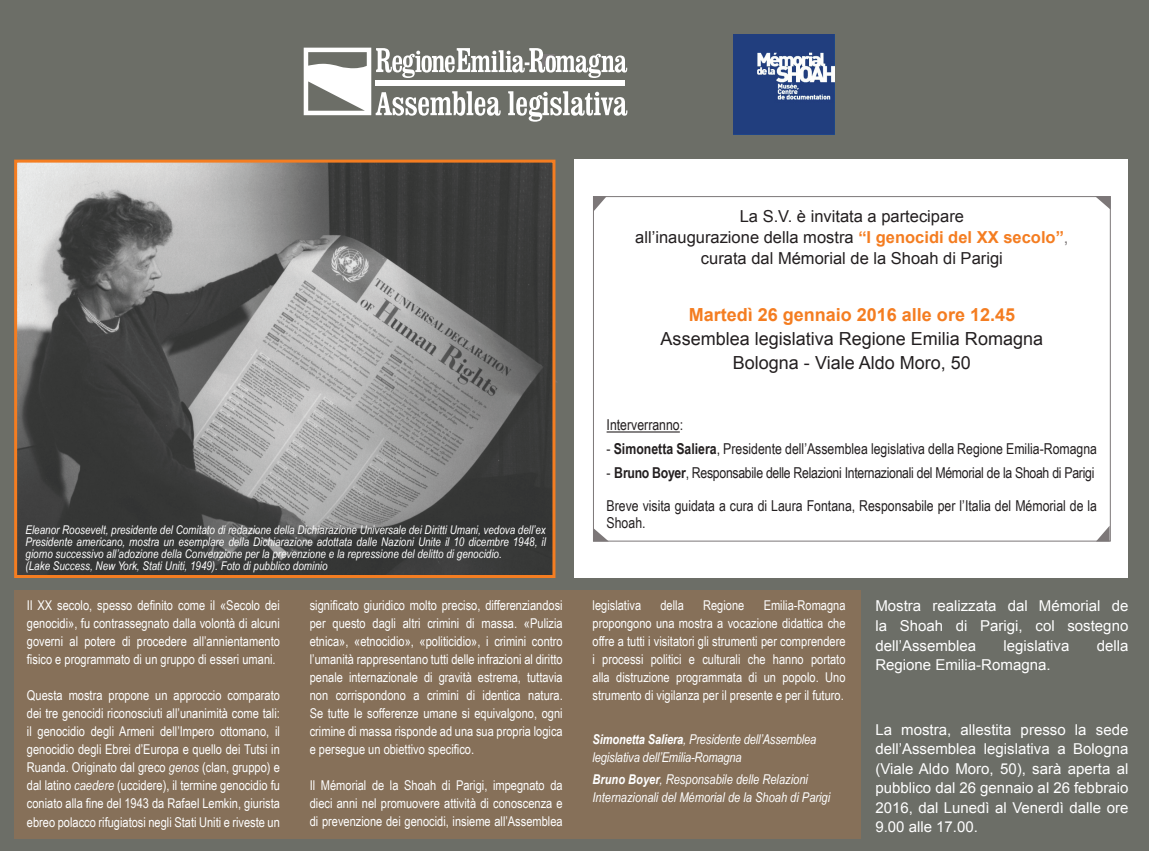
<style>
.page{position:relative;width:1149px;height:851px;background:#fff}
.page>*{position:absolute;margin:0;border:0;box-sizing:border-box;transform-origin:0 0}
.t1{font:18px/24px "Arial";color:#231f20;text-align:center}
.t2{font:700 18px "Arial";color:#f47d21}
.t3{font:16.5px/21px "Arial";color:#231f20;text-align:center}
.t4{font:15px/19.5px "Arial";color:#fff;text-align:justify}
.t5{font:15px/16.5px "Arial Narrow";color:#231f20}
.t6{font:15px "Arial Narrow";letter-spacing:-.02em;color:#231f20}
.t7{font:13.5px/18px "Arial Narrow";color:#fff;text-align:justify}
.t8{font:italic 13.5px/18px "Arial Narrow";color:#fff}
.t9{font:italic 12px/12px "Arial Narrow";color:#fff}
.s1{font-style:italic}
.s2{font-weight:700;color:#f47d21}
.s3{color:#7c7778}
.s4{font-weight:700}
</style>
<div class="page">
<div style="left:0;top:0;width:1148px;height:850px;background:#6c6e67"></div>
<div style="left:574px;top:159px;width:553px;height:419px;background:#fff"></div>
<div style="left:14px;top:590px;width:846px;height:248px;background:#867059"></div>
<svg style="left:555px;top:369px;width:2px;height:13px"></svg>
<img style="left:18px;top:163px;width:533px;height:411px">
<div style="left:14px;top:159px;width:541px;height:419px;border:3px solid #f47d21"></div>
<hr style="left:606px;top:431px;width:73px;height:1px;background:#231f20">
<svg style="left:1095px;top:526px;width:14px;height:15px"></svg>
<svg style="left:593px;top:196px;width:13px;height:16px"></svg>
<svg style="left:1094px;top:196px;width:16px;height:14px"></svg>
<svg style="left:593px;top:528px;width:15px;height:13px"></svg>
<img style="left:733px;top:35px;width:101px;height:100px">
<svg style="left:303px;top:48px;width:324px;height:74px"></svg>
<p class="t9" style="left:26px;top:523px;width:521px">Eleanor Roosevelt, presidente del Comitato di redazione della Dichiarazione Universale dei Diritti Umani, vedova dell’ex Presidente americano, mostra un esemplare della Dichiarazione adottata dalle Nazioni Unite il 10 dicembre 1948, il giorno successivo all’adozione della Convenzione per la prevenzione e la repressione del delitto di genocidio.<br>(Lake Success, New York, Stati Uniti, 1949). Foto di pubblico dominio</p>
<p class="t7" style="left:27px;top:596px;width:254px">Il XX secolo, spesso definito come il «Secolo dei genocidi», fu contrassegnato dalla volontà di alcuni governi al potere di procedere all’annientamento fisico e programmato di un gruppo di esseri umani.</p>
<p class="t7" style="left:27px;top:686px;width:254px">Questa mostra propone un approccio comparato dei tre genocidi riconosciuti all’unanimità come tali: il genocidio degli Armeni dell’Impero ottomano, il genocidio degli Ebrei d’Europa e quello dei Tutsi in Ruanda. Originato dal greco <span class="s1">genos</span> (clan, gruppo) e dal latino <span class="s1">caedere</span> (uccidere), il termine genocidio fu coniato alla fine del 1943 da Rafael Lemkin, giurista ebreo polacco rifugiatosi negli Stati Uniti e riveste un</p>
<p class="t7" style="left:309px;top:596px;width:254px">significato giuridico molto preciso, differenziandosi per questo dagli altri crimini di massa. «Pulizia etnica», «etnocidio», «politicidio», i crimini contro l’umanità rappresentano tutti delle infrazioni al diritto penale internazionale di gravità estrema, tuttavia non corrispondono a crimini di identica natura.<br>Se tutte le sofferenze umane si equivalgono, ogni crimine di massa risponde ad una sua propria logica e persegue un obiettivo specifico.</p>
<p class="t7" style="left:309px;top:776px;width:254px">Il Mémorial de la Shoah di Parigi, impegnato da dieci anni nel promuovere attività di conoscenza e di prevenzione dei genocidi, insieme all’Assemblea</p>
<p class="t3" style="left:635px;top:205px;width:434px">La S.V. è invitata a partecipare<br>all’inaugurazione della mostra <span class="s2">“I genocidi del XX secolo”</span><span class="s3">, </span>curata dal Mémorial de la Shoah di Parigi</p>
<h1 class="t2" style="left:688px;top:302px;width:328px">Martedì 26 gennaio 2016 alle ore 12.45</h1>
<h1 class="t1" style="left:660px;top:326px;width:384px">Assemblea legislativa Regione Emilia Romagna<br>Bologna - Viale Aldo Moro, 50</h1>
<p class="t5" style="left:606px;top:416px;width:78px">Interverranno:</p>
<p class="t5" style="left:606px;top:440px;width:492px">- <span class="s4">Simonetta Saliera</span>, Presidente dell’Assemblea legislativa della Regione Emilia-Romagna</p>
<p class="t6" style="left:606px;top:462px;width:489px">- <span class="s4">Bruno Boyer</span>, Responsabile delle Relazioni Internazionali del Mémorial de la Shoah di Parigi</p>
<p class="t5" style="left:606px;top:497px;width:492px">Breve visita guidata a cura di Laura Fontana, Responsabile per l’Italia del Mémorial de la<br>Shoah.</p>
<p class="t7" style="left:592px;top:596px;width:254px;text-indent:171px">Emilia-Romagna propongono una mostra a vocazione didattica che offre a tutti i visitatori gli strumenti per comprendere i processi politici e culturali che hanno portato alla distruzione programmata di un popolo. Uno strumento di vigilanza per il presente e per il futuro.</p>
<p class="t8" style="left:592px;top:729px;width:225px"><span class="s4">Simonetta Saliera</span>, Presidente dell’Assemblea legislativa dell’Emilia-Romagna</p>
<p class="t8" style="left:592px;top:770px;width:239px"><span class="s4">Bruno Boyer</span>, Responsabile delle Relazioni<br>Internazionali del Mémorial de la Shoah di Parigi</p>
<p class="t7" style="left:592px;top:596px;width:50px">legislativa</p>
<p class="t7" style="left:660px;top:596px;width:25px">della</p>
<p class="t7" style="left:703px;top:596px;width:43px">Regione</p>
<p class="t4" style="left:875px;top:596px;width:254px">Mostra realizzata dal Mémorial de la Shoah di Parigi, col sostegno dell’Assemblea</p>
<p class="t4" style="left:1003px;top:635px;width:67px">legislativa</p>
<p class="t4" style="left:1096px;top:635px;width:33px">della</p>
<p class="t4" style="left:875px;top:655px;width:177px">Regione Emilia-Romagna.</p>
<p class="t4" style="left:875px;top:719px;width:254px">La mostra, allestita presso la sede dell’Assemblea legislativa a Bologna (Viale Aldo Moro, 50), sarà aperta al pubblico dal 26 gennaio al 26 febbraio 2016, dal Lunedì al Venerdì dalle ore 9.00 alle 17.00.</p>
</div>
